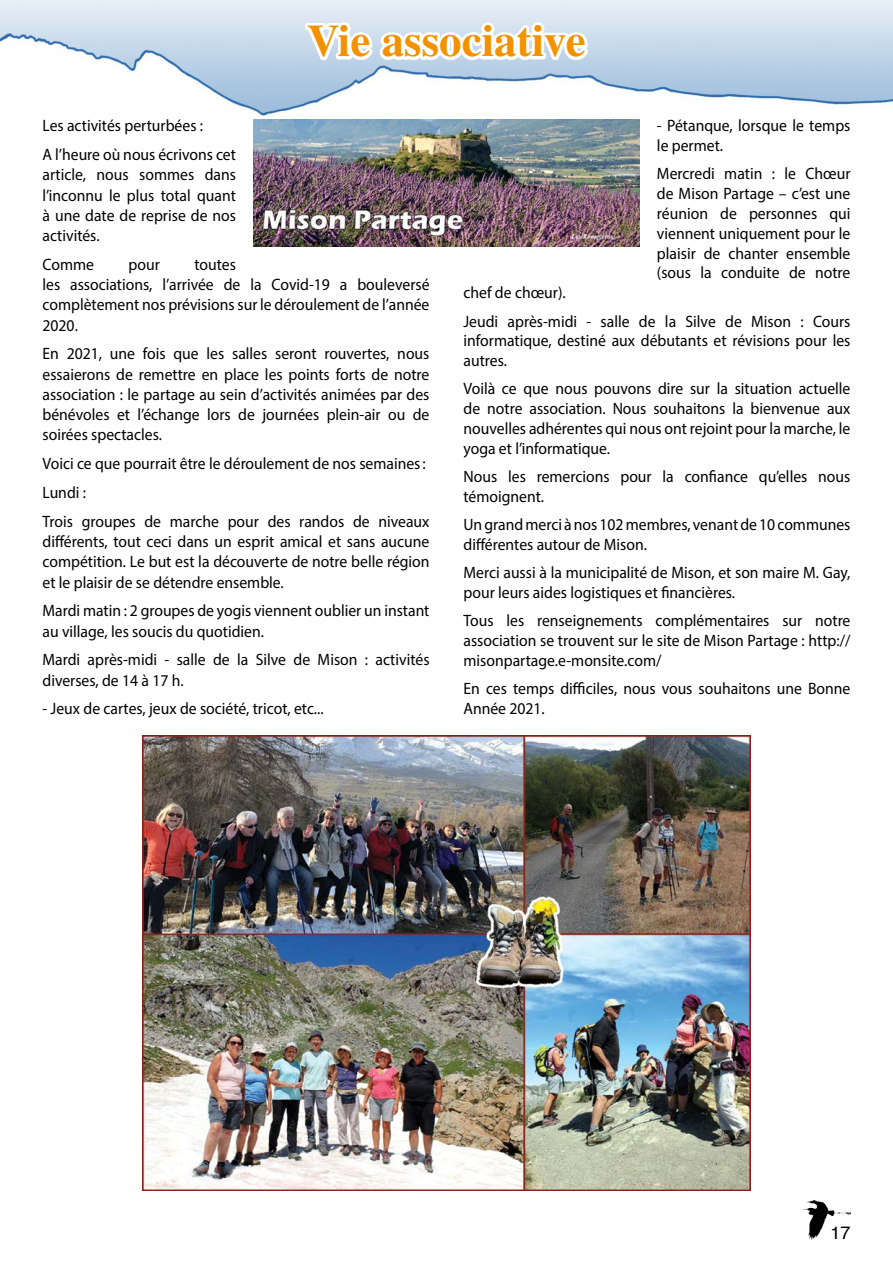
<style>
.page{position:relative;width:893px;height:1263px;background:#fff}
.page>*{position:absolute;margin:0;border:0;box-sizing:border-box;transform-origin:0 0}
.t1{font:700 45px "Times";color:#f39200}
.t2{font:18px "Helvetica";color:#000}
.t3{font:16.5px/19.8px "Myriad Pro";color:#000;scale:.95 1}
</style>
<div class="page">
<img style="left:801px;top:1200px;width:49px;height:39px">
<img style="left:0;top:0;width:893px;height:117px">
<svg style="left:302px;top:19px;width:291px;height:46px"></svg>
<img style="left:143px;top:736px;width:607px;height:454px">
<img style="left:253px;top:119px;width:387px;height:128px">
<h1 class="t1" style="left:307px;top:14px;width:280px">Vie associative</h1>
<p class="t3" style="left:43px;top:111px;width:205px;line-height:28.8px">Les activités perturbées :<br>A l’heure où nous écrivons cet</p>
<p class="t3" style="left:43px;top:165px;width:205px;line-height:20.2px;text-align:justify">article, nous sommes dans l’inconnu le plus total quant à une date de reprise de nos activités.</p>
<p class="t3" style="left:43px;top:254px;width:56px">Comme</p>
<p class="t3" style="left:129px;top:254px;width:34px">pour</p>
<p class="t3" style="left:43px;top:254px;width:409px;line-height:20.2px;text-indent:152px">toutes<br>les associations, l’arrivée de la Covid-19 a bouleversé complètement nos prévisions sur le déroulement de l’année<br>2020.</p>
<p class="t3" style="left:43px;top:344px;width:409px;line-height:20.2px;text-align:justify">En 2021, une fois que les salles seront rouvertes, nous essaierons de remettre en place les points forts de notre association : le partage au sein d’activités animées par des bénévoles et l’échange lors de journées plein-air ou de soirées spectacles.</p>
<p class="t3" style="left:43px;top:449px;width:409px;line-height:28.8px">Voici ce que pourrait être le déroulement de nos semaines:<br>Lundi :<br>Trois groupes de marche pour des randos de niveaux</p>
<p class="t3" style="left:43px;top:531px;width:409px;line-height:20.2px;text-align:justify">différents, tout ceci dans un esprit amical et sans aucune compétition. Le but est la découverte de notre belle région et le plaisir de se détendre ensemble.</p>
<p class="t3" style="left:43px;top:600px;width:409px;line-height:20.2px">Mardi matin : 2 groupes de yogis viennent oublier un instant au village, les soucis du quotidien.</p>
<p class="t3" style="left:43px;top:649px;width:409px;line-height:20.2px">Mardi après-midi - salle de la Silve de Mison : activités diverses, de 14 à 17 h.</p>
<p class="t3" style="left:43px;top:699px;width:297px">- Jeux de cartes, jeux de société, tricot, etc...</p>
<p class="t3" style="left:657px;top:116px;width:205px">- Pétanque, lorsque le temps le permet.</p>
<p class="t3" style="left:657px;top:164px;width:205px;text-align:justify">Mercredi matin : le Chœur de Mison Partage – c’est une réunion de personnes qui viennent uniquement pour le plaisir de chanter ensemble (sous la conduite de notre</p>
<p class="t3" style="left:463px;top:278px;width:409px;line-height:28.3px">chef de chœur).<br>Jeudi après-midi - salle de la Silve de Mison : Cours</p>
<p class="t3" style="left:463px;top:331px;width:409px">informatique, destiné aux débutants et révisions pour les autres.</p>
<p class="t3" style="left:463px;top:379px;width:409px;text-align:justify">Voilà ce que nous pouvons dire sur la situation actuelle de notre association. Nous souhaitons la bienvenue aux nouvelles adhérentes qui nous ont rejoint pour la marche, le yoga et l’informatique.</p>
<p class="t3" style="left:463px;top:466px;width:409px">Nous les remercions pour la confiance qu’elles nous témoignent.</p>
<p class="t3" style="left:463px;top:515px;width:409px">Un grand merci à nos 102 membres, venant de 10 communes différentes autour de Mison.</p>
<p class="t3" style="left:463px;top:563px;width:409px">Merci aussi à la municipalité de Mison, et son maire M. Gay, pour leurs aides logistiques et financières.</p>
<p class="t3" style="left:463px;top:611px;width:409px;text-align:justify">Tous les renseignements complémentaires sur notre association se trouvent sur le site de Mison Partage : http:// misonpartage.e-monsite.com/</p>
<p class="t3" style="left:463px;top:679px;width:409px">En ces temps difficiles, nous vous souhaitons une Bonne<br>Année 2021.</p>
<p class="t2" style="left:830px;top:1221px;width:22px">17</p>
</div>
